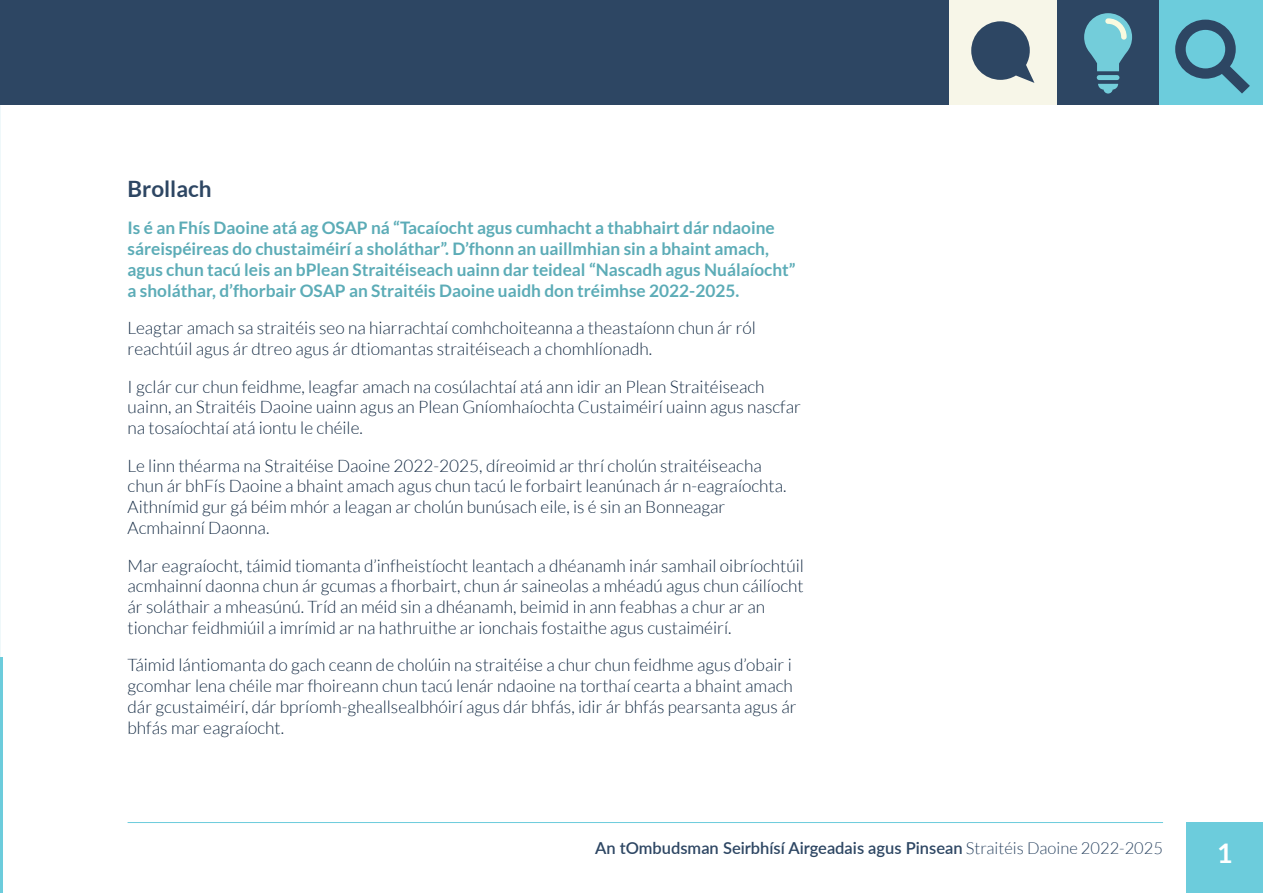
<style>
.page{position:relative;width:1263px;height:893px;background:#fff}
.page>*{position:absolute;margin:0;border:0;box-sizing:border-box;transform-origin:0 0}
.t1{font:700 27px "Lato";color:#fff}
.t2{font:700 22.5px "Lato";color:#2d4663}
.t3{font:300 17.25px/20.7px "Lato";color:#172d46}
.t4{font:700 17.25px/20.7px "Lato";color:#5cacb7}
.t5{font:600 16.5px "Lato";color:#2d4663}
.s1{font-weight:300}
</style>
<div class="page">
<div style="left:0;top:0;width:953px;height:105px;background:#2d4663"></div>
<div style="left:949px;top:0;width:108px;height:105px;background:#f7f6e8"></div>
<svg style="left:971px;top:21px;width:63px;height:62px"></svg>
<div style="left:1057px;top:0;width:102px;height:105px;background:#2d4663"></div>
<div style="left:1159px;top:0;width:104px;height:105px;background:#6cccdc"></div>
<div style="left:1097px;top:75px;width:22px;height:5px;background:#73cdda;border-radius:2px"></div>
<svg style="left:1098px;top:84px;width:20px;height:10px"></svg>
<svg style="left:1084px;top:13px;width:48px;height:58px"></svg>
<svg style="left:1175px;top:20px;width:75px;height:74px"></svg>
<hr style="left:0;top:657px;width:2px;height:236px;background:#6cccdc">
<hr style="left:128px;top:822px;width:1035px;height:1px;background:#6cccdc">
<div style="left:1186px;top:822px;width:77px;height:71px;background:#6cccdc"></div>
<p class="t2" style="left:128px;top:176px;width:86px">Brollach</p>
<p class="t4" style="left:128px;top:218px;width:670px">Is é an Fhís Daoine atá ag OSAP ná “Tacaíocht agus cumhacht a thabhairt dár ndaoine sáreispéireas do chustaiméirí a sholáthar”. D’fhonn an uaillmhian sin a bhaint amach, agus chun tacú leis an bPlean Straitéiseach uainn dar teideal “Nascadh agus Nuálaíocht” a sholáthar, d’fhorbair OSAP an Straitéis Daoine uaidh don tréimhse 2022-2025.</p>
<p class="t3" style="left:128px;top:318px;width:630px">Leagtar amach sa straitéis seo na hiarrachtaí comhchoiteanna a theastaíonn chun ár ról reachtúil agus ár dtreo agus ár dtiomantas straitéiseach a chomhlíonadh.</p>
<p class="t3" style="left:128px;top:376px;width:675px">I gclár cur chun feidhme, leagfar amach na cosúlachtaí atá ann idir an Plean Straitéiseach uainn, an Straitéis Daoine uainn agus an Plean Gníomhaíochta Custaiméirí uainn agus nascfar na tosaíochtaí atá iontu le chéile.</p>
<p class="t3" style="left:128px;top:455px;width:660px">Le linn théarma na Straitéise Daoine 2022-2025, díreoimid ar thrí cholún straitéiseacha chun ár bhFís Daoine a bhaint amach agus chun tacú le forbairt leanúnach ár n-eagraíochta.<br>Aithnímid gur gá béim mhór a leagan ar cholún bunúsach eile, is é sin an Bonneagar Acmhainní Daonna.</p>
<p class="t3" style="left:128px;top:555px;width:678px">Mar eagraíocht, táimid tiomanta d’infheistíocht leantach a dhéanamh inár samhail oibríochtúil acmhainní daonna chun ár gcumas a fhorbairt, chun ár saineolas a mhéadú agus chun cáilíocht ár soláthair a mheasúnú. Tríd an méid sin a dhéanamh, beimid in ann feabhas a chur ar an tionchar feidhmiúil a imrímid ar na hathruithe ar ionchais fostaithe agus custaiméirí.</p>
<p class="t3" style="left:128px;top:655px;width:670px">Táimid lántiomanta do gach ceann de cholúin na straitéise a chur chun feidhme agus d’obair i gcomhar lena chéile mar fhoireann chun tacú lenár ndaoine na torthaí cearta a bhaint amach dár gcustaiméirí, dár bpríomh-gheallsealbhóirí agus dár bhfás, idir ár bhfás pearsanta agus ár bhfás mar eagraíocht.</p>
<p class="t5" style="left:595px;top:836px;width:569px">An tOmbudsman Seirbhísí Airgeadais agus Pinsean <span class="s1">Straitéis Daoine 2022-2025</span></p>
<h1 class="t1" style="left:1217px;top:837px;width:17px">1</h1>
</div>
